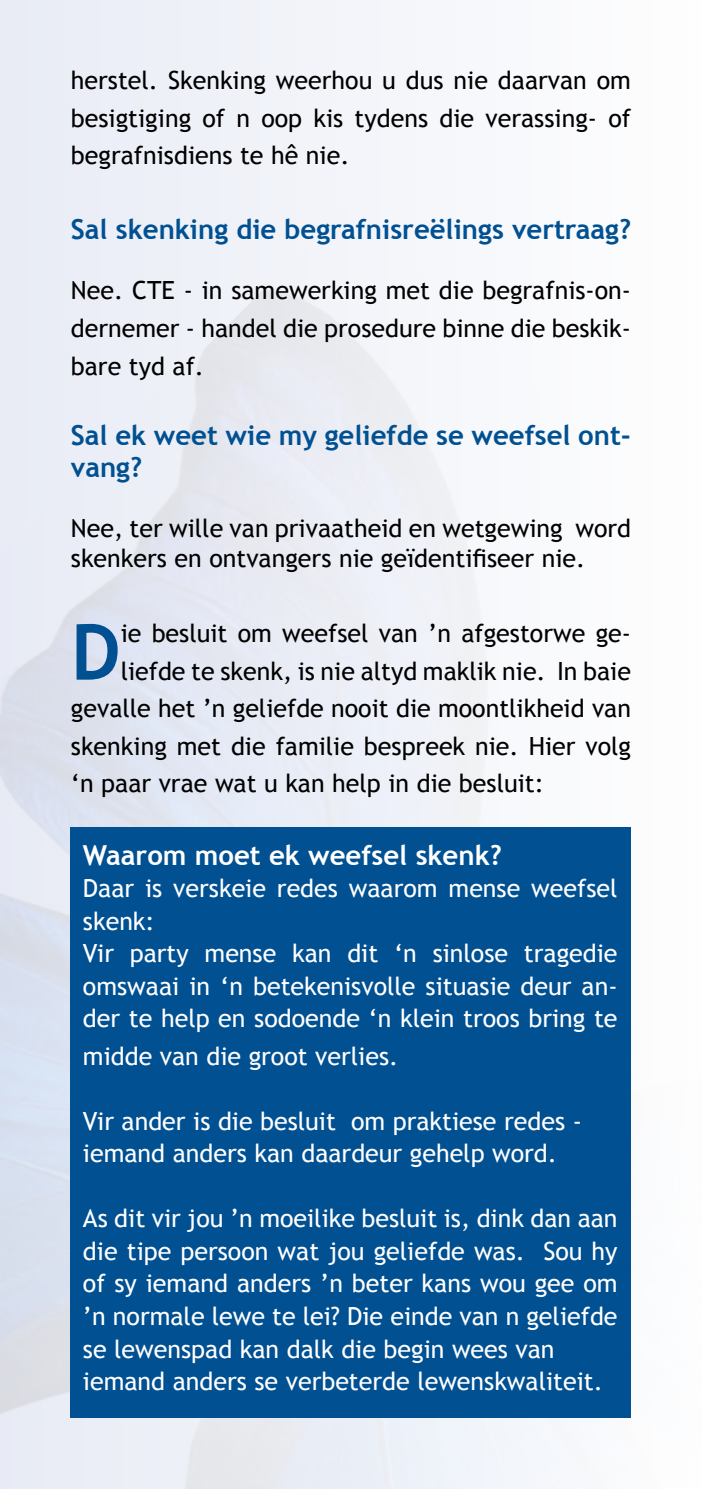
<style>
.page{position:relative;width:702px;height:1489px;background:#fff}
.page>*{position:absolute;margin:0;border:0;box-sizing:border-box;transform-origin:0 0}
.t1{font:700 77.5px "Trebuchet MS";color:#005092}
.t2{font:700 27.5px/32.5px "Trebuchet MS";color:#005092}
.t3{font:700 27.5px "Trebuchet MS";color:#fff}
.t4{font:25px/32.5px "Trebuchet MS";color:#fff}
.t5{font:25px/37.5px "Trebuchet MS";color:#000;text-align:justify}
</style>
<div class="page">
<div style="left:0;top:0;width:702px;height:1488px;background:#f2f4f9"></div>
<img style="left:0;top:202px;width:702px;height:1286px">
<div style="left:71px;top:827px;width:560px;height:590px;background:#005092"></div>
<p class="t5" style="left:71px;top:62px;width:561px">herstel. Skenking weerhou u dus nie daarvan om besigtiging of n oop kis tydens die verassing- of begrafnisdiens te hê nie.</p>
<p class="t2" style="left:71px;top:213px;width:561px">Sal skenking die begrafnisreëlings vertraag?</p>
<p class="t5" style="left:71px;top:272px;width:561px">Nee. CTE - in samewerking met die begrafnis-on&shy;dernemer - handel die prosedure binne die beskik&shy;bare tyd af.</p>
<p class="t2" style="left:71px;top:418px;width:561px">Sal ek weet wie my geliefde se weefsel ont&shy;vang?</p>
<p class="t5" style="left:71px;top:513px;width:561px;line-height:30px">Nee, ter wille van privaatheid en wetgewing word skenkers en ontvangers nie geïdentifiseer nie.</p>
<h1 class="t1" style="left:71px;top:603px;width:51px">D</h1>
<p class="t5" style="left:121px;top:615px;width:512px">ie besluit om weefsel van ’n afgestorwe ge-</p>
<p class="t5" style="left:121px;top:652px;width:512px">liefde te skenk, is nie altyd maklik nie. In baie</p>
<p class="t5" style="left:71px;top:690px;width:561px">gevalle het ’n geliefde nooit die moontlikheid van</p>
<p class="t5" style="left:71px;top:727px;width:561px">skenking met die familie bespreek nie. Hier volg</p>
<p class="t5" style="left:71px;top:765px;width:474px">‘n paar vrae wat u kan help in die besluit:</p>
<p class="t3" style="left:83px;top:837px;width:420px">Waarom moet ek weefsel skenk?</p>
<p class="t4" style="left:83px;top:872px;width:536px">Daar is verskeie redes waarom mense weefsel skenk:<br>Vir party mense kan dit ‘n sinlose tragedie omswaai in ‘n betekenisvolle situasie deur an&shy;der te help en sodoende ‘n klein troos bring te</p>
<p class="t4" style="left:83px;top:1040px;width:317px">midde van die groot verlies.</p>
<p class="t4" style="left:83px;top:1105px;width:500px">Vir ander is die besluit om praktiese redes - iemand anders kan daardeur gehelp word.</p>
<p class="t4" style="left:83px;top:1202px;width:536px">As dit vir jou ’n moeilike besluit is, dink dan aan die tipe persoon wat jou geliefde was. Sou hy of sy iemand anders ’n beter kans wou gee om ’n normale lewe te lei? Die einde van n geliefde se lewenspad kan dalk die begin wees van iemand anders se verbeterde lewenskwaliteit.</p>
</div>
